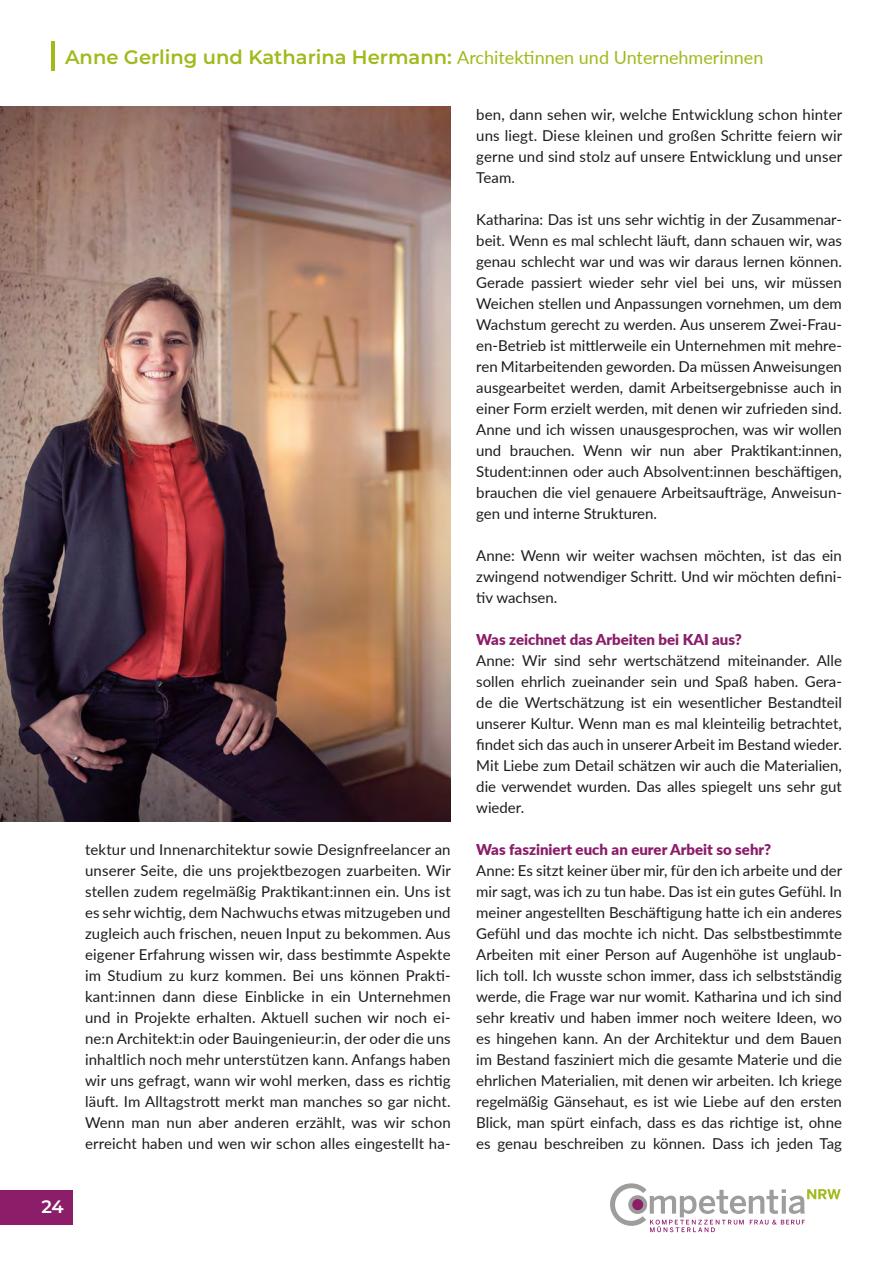
<style>
.page{position:relative;width:893px;height:1263px;background:#fff}
.page>*{position:absolute;margin:0;border:0;box-sizing:border-box;transform-origin:0 0}
.Brsch_Kolumne{font:18px "Lato";color:#a2b91c}
.t1{font:600 18px "Montserrat";color:#fff}
.Brsch_Copy{font:15px/21px "Lato";color:#1d1d1b;text-align:justify}
.Brsch_Copy-2{font:900 15px "Lato";color:#8b1d69}
.s1{font-family:"Montserrat";font-weight:600;font-size:19.5px}
</style>
<div class="page">
<div style="left:0;top:1191px;width:72px;height:34px;background:#8b1d69"></div>
<svg style="left:610px;top:1183px;width:231px;height:49px"></svg>
<hr style="left:51px;top:42px;width:3px;height:29px;background:#a2b91c">
<img style="left:0;top:106px;width:451px;height:716px">
<p class="Brsch_Kolumne" style="left:65px;top:44px;width:700px"><span class="s1">Anne Gerling und Katharina Hermann:</span> Architektinnen und Unternehmerinnen</p>
<p class="t1" style="left:41px;top:1194px;width:24px">24</p>
<p class="Brsch_Copy" style="left:85px;top:838px;width:367px">tektur und Innenarchitektur sowie Designfreelancer an unserer Seite, die uns projektbezogen zuarbeiten. Wir stellen zudem regelmäßig Praktikant:innen ein. Uns ist es sehr wichtig, dem Nachwuchs etwas mitzugeben und zugleich auch frischen, neuen Input zu bekommen. Aus eigener Erfahrung wissen wir, dass bestimmte Aspekte im Studium zu kurz kommen. Bei uns können Prakti&shy;kant:innen dann diese Einblicke in ein Unternehmen und in Projekte erhalten. Aktuell suchen wir noch ei&shy;ne:n Architekt:in oder Bauingenieur:in, der oder die uns inhaltlich noch mehr unterstützen kann. Anfangs haben wir uns gefragt, wann wir wohl merken, dass es richtig läuft. Im Alltagstrott merkt man manches so gar nicht.<br>Wenn man nun aber anderen erzählt, was wir schon erreicht haben und wen wir schon alles eingestellt ha-</p>
<p class="Brsch_Copy" style="left:476px;top:103px;width:367px">ben, dann sehen wir, welche Entwicklung schon hinter uns liegt. Diese kleinen und großen Schritte feiern wir gerne und sind stolz auf unsere Entwicklung und unser Team.</p>
<p class="Brsch_Copy" style="left:476px;top:208px;width:367px">Katharina: Das ist uns sehr wichtig in der Zusammenar&shy;beit. Wenn es mal schlecht läuft, dann schauen wir, was genau schlecht war und was wir daraus lernen können.<br>Gerade passiert wieder sehr viel bei uns, wir müssen Weichen stellen und Anpassungen vornehmen, um dem Wachstum gerecht zu werden. Aus unserem Zwei-Frau&shy;en-Betrieb ist mittlerweile ein Unternehmen mit mehre&shy;ren Mitarbeitenden geworden. Da müssen Anweisungen ausgearbeitet werden, damit Arbeitsergebnisse auch in einer Form erzielt werden, mit denen wir zufrieden sind.<br>Anne und ich wissen unausgesprochen, was wir wollen und brauchen. Wenn wir nun aber Praktikant:innen, Student:innen oder auch Absolvent:innen beschäftigen, brauchen die viel genauere Arbeitsaufträge, Anweisun&shy;gen und interne Strukturen.</p>
<p class="Brsch_Copy" style="left:476px;top:544px;width:367px">Anne: Wenn wir weiter wachsen möchten, ist das ein zwingend notwendiger Schritt. Und wir möchten defini&shy;tiv wachsen.</p>
<p class="Brsch_Copy-2" style="left:476px;top:628px;width:267px">Was zeichnet das Arbeiten bei KAI aus?</p>
<p class="Brsch_Copy" style="left:476px;top:649px;width:367px">Anne: Wir sind sehr wertschätzend miteinander. Alle sollen ehrlich zueinander sein und Spaß haben. Gera&shy;de die Wertschätzung ist ein wesentlicher Bestandteil unserer Kultur. Wenn man es mal kleinteilig betrachtet, findet sich das auch in unserer Arbeit im Bestand wieder.<br>Mit Liebe zum Detail schätzen wir auch die Materialien, die verwendet wurden. Das alles spiegelt uns sehr gut wieder.</p>
<p class="Brsch_Copy-2" style="left:476px;top:838px;width:297px">Was fasziniert euch an eurer Arbeit so sehr?</p>
<p class="Brsch_Copy" style="left:476px;top:859px;width:367px">Anne: Es sitzt keiner über mir, für den ich arbeite und der mir sagt, was ich zu tun habe. Das ist ein gutes Gefühl. In meiner angestellten Beschäftigung hatte ich ein anderes Gefühl und das mochte ich nicht. Das selbstbestimmte Arbeiten mit einer Person auf Augenhöhe ist unglaub&shy;lich toll. Ich wusste schon immer, dass ich selbstständig werde, die Frage war nur womit. Katharina und ich sind sehr kreativ und haben immer noch weitere Ideen, wo es hingehen kann. An der Architektur und dem Bauen im Bestand fasziniert mich die gesamte Materie und die ehrlichen Materialien, mit denen wir arbeiten. Ich kriege regelmäßig Gänsehaut, es ist wie Liebe auf den ersten Blick, man spürt einfach, dass es das richtige ist, ohne es genau beschreiben zu können. Dass ich jeden Tag</p>
</div>
